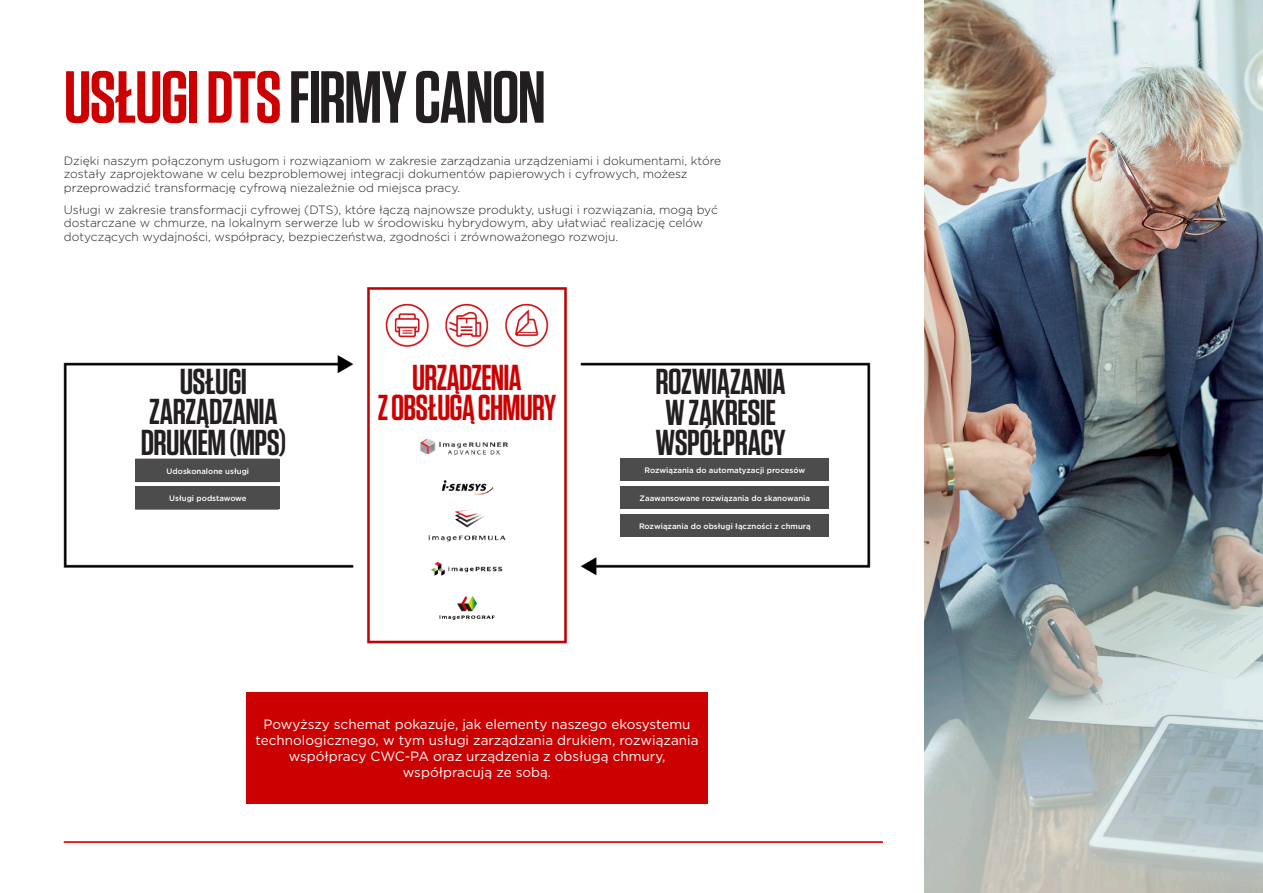
<style>
.page{position:relative;width:1263px;height:893px;background:#fff}
.page>*{position:absolute;margin:0;border:0;box-sizing:border-box;transform-origin:0 0}
.Subheading_BLACK{font:600 73.5px "Tungsten";letter-spacing:-.02em;color:#231f20}
.Subheading_BLACK-2{font:600 36px/30.3px "Tungsten";letter-spacing:-.015em;color:#231f20}
.Subheading_BLACK-3{font:600 36px/30.3px "Tungsten";letter-spacing:-.02em;color:#c00;text-align:center}
.Body{font:13.5px/16.2px "Gotham";color:#fff;text-align:center}
.Body-2{font:300 12px/13.5px "Gotham";color:#231f20}
.t1{font:500 7.8px "Gotham";color:#fff}
.s1{color:#c00}
</style>
<div class="page">
<img style="left:63px;top:287px;width:808px;height:357px">
<div style="left:246px;top:692px;width:462px;height:111px;background:#c00"></div>
<div style="left:380px;top:354px;width:172px;height:69px;background:#fff"></div>
<div style="left:616px;top:381px;width:215px;height:158px;background:#fff"></div>
<div style="left:129px;top:376px;width:172px;height:69px;background:#fff"></div>
<div style="left:136px;top:459px;width:144px;height:23px;background:#4c4c4c"></div>
<div style="left:136px;top:486px;width:144px;height:23px;background:#4c4c4c"></div>
<div style="left:621px;top:458px;width:208px;height:23px;background:#4c4c4c"></div>
<div style="left:621px;top:486px;width:208px;height:23px;background:#4c4c4c"></div>
<div style="left:621px;top:514px;width:208px;height:23px;background:#4c4c4c"></div>
<img style="left:925px;top:0;width:338px;height:893px">
<hr style="left:64px;top:841px;width:819px;height:2px;background:#e21a21">
<p class="Subheading_BLACK" style="left:64px;top:58px;width:484px"><span class="s1">USŁUGI DTS</span> FIRMY CANON</p>
<p class="Body-2" style="left:64px;top:154px;width:659px">Dzięki naszym połączonym usługom i rozwiązaniom w zakresie zarządzania urządzeniami i dokumentami, które zostały zaprojektowane w celu bezproblemowej integracji dokumentów papierowych i cyfrowych, możesz przeprowadzić transformację cyfrową niezależnie od miejsca pracy.</p>
<p class="Body-2" style="left:64px;top:203px;width:656px">Usługi w zakresie transformacji cyfrowej (DTS), które łączą najnowsze produkty, usługi i rozwiązania, mogą być dostarczane w chmurze, na lokalnym serwerze lub w środowisku hybrydowym, aby ułatwiać realizację celów dotyczących wydajności, współpracy, bezpieczeństwa, zgodności i zrównoważonego rozwoju.</p>
<p class="Subheading_BLACK-2" style="left:141px;top:367px;width:147px;text-align:center">USŁUGI<br>ZARZĄDZANIA<br>DRUKIEM (MPS)</p>
<p class="t1" style="left:167px;top:466px;width:84px">Udoskonalone usługi</p>
<p class="t1" style="left:169px;top:493px;width:79px">Usługi podstawowe</p>
<p class="Subheading_BLACK-3" style="left:378px;top:363px;width:180px">URZĄDZENIA<br>Z OBSŁUGĄ CHMURY</p>
<p class="Subheading_BLACK-2" style="left:655px;top:367px;width:132px">ROZWIĄZANIA<br>W ZAKRESIE<br>WSPÓŁPRACY</p>
<p class="t1" style="left:644px;top:465px;width:162px">Rozwiązania do automatyzacji procesów</p>
<p class="t1" style="left:640px;top:493px;width:172px">Zaawansowane rozwiązania do skanowania</p>
<p class="t1" style="left:639px;top:521px;width:173px">Rozwiązania do obsługi łączności z chmurą</p>
<p class="Body" style="left:256px;top:715px;width:444px">Powyższy schemat pokazuje, jak elementy naszego ekosystemu technologicznego, w tym usługi zarządzania drukiem, rozwiązania współpracy CWC-PA oraz urządzenia z obsługą chmury, współpracują ze sobą.</p>
</div>
